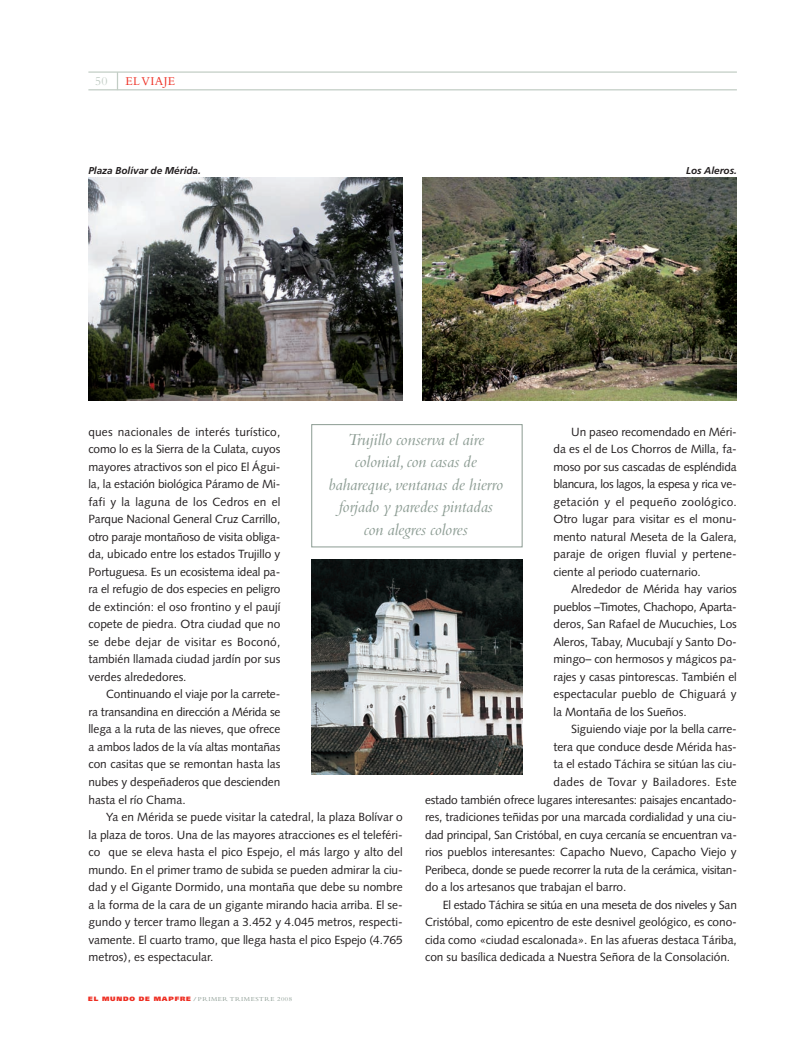
<style>
.page{position:relative;width:808px;height:1053px;background:#fff}
.page>*{position:absolute;margin:0;border:0;box-sizing:border-box;transform-origin:0 0}
.t1{font:italic 17.5px/22.5px "Bembo";letter-spacing:-.01em;color:#8b9b92;text-align:center}
.t2{font:12.5px "Bembo";letter-spacing:.025em;color:#ee2e22}
.t3{font:12.5px "Bembo";color:#c2cdc5}
.t4{font:11.88px "Syntax";letter-spacing:-.005em;color:#231f20}
.t5{font:11.88px "Syntax";letter-spacing:-.025em;color:#231f20}
.t6{font:11.88px "Syntax";letter-spacing:.025em;color:#231f20}
.t7{font:11.88px "Syntax";letter-spacing:.015em;color:#231f20}
.t8{font:11.88px "Syntax";letter-spacing:.02em;color:#231f20}
.t9{font:italic 700 10px "Frutiger";color:#231f20}
.t10{font:6.25px "Bembo";letter-spacing:.075em;color:#8b9b92;scale:1.1 1}
.s1{font-family:"Frutiger";font-weight:900;color:#ee2e22}
.s2{font-weight:700}
</style>
<div class="page">
<hr style="left:88px;top:71px;width:649px;height:2px;background:#c2cdc5">
<hr style="left:88px;top:89px;width:649px;height:1px;background:#c2cdc5">
<svg style="left:117px;top:73px;width:1px;height:16px"></svg>
<img style="left:88px;top:178px;width:315px;height:222px">
<img style="left:423px;top:178px;width:314px;height:222px">
<div style="left:312px;top:424px;width:210px;height:123px;border:1px solid #8b9b92"></div>
<img style="left:312px;top:559px;width:210px;height:215px">
<p class="t3" style="left:95px;top:76px;width:14px">50</p>
<p class="t2" style="left:125px;top:76px;width:51px">EL VIAJE</p>
<p class="t9" style="left:88px;top:166px;width:114px">Plaza Bolívar de Mérida.</p>
<p class="t9" style="left:686px;top:166px;width:52px">Los Aleros.</p>
<p class="t4" style="left:571px;top:426px;width:167px">Un paseo recomendado en Méri-</p>
<p class="t4" style="left:553px;top:444px;width:185px">da es el de Los Chorros de Milla, fa-</p>
<p class="t4" style="left:553px;top:461px;width:185px">moso por sus cascadas de espléndida</p>
<p class="t5" style="left:553px;top:479px;width:185px">blancura, los lagos, la espesa y rica ve-</p>
<p class="t6" style="left:553px;top:496px;width:185px">getación y el pequeño zoológico.</p>
<p class="t4" style="left:553px;top:514px;width:185px">Otro lugar para visitar es el monu-</p>
<p class="t4" style="left:553px;top:531px;width:185px">mento natural Meseta de la Galera,</p>
<p class="t4" style="left:553px;top:549px;width:185px">paraje de origen fluvial y pertene-</p>
<p class="t4" style="left:553px;top:566px;width:149px">ciente al periodo cuaternario.</p>
<p class="t4" style="left:571px;top:584px;width:167px">Alrededor de Mérida hay varios</p>
<p class="t5" style="left:553px;top:601px;width:185px">pueblos –Timotes, Chachopo, Aparta-</p>
<p class="t4" style="left:553px;top:619px;width:185px">deros, San Rafael de Mucuchies, Los</p>
<p class="t4" style="left:553px;top:636px;width:185px">Aleros, Tabay, Mucubají y Santo Do-</p>
<p class="t4" style="left:553px;top:654px;width:185px">mingo– con hermosos y mágicos pa-</p>
<p class="t4" style="left:553px;top:671px;width:185px">rajes y casas pintorescas. También el</p>
<p class="t4" style="left:553px;top:689px;width:185px">espectacular pueblo de Chiguará y</p>
<p class="t4" style="left:553px;top:706px;width:135px">la Montaña de los Sueños.</p>
<p class="t4" style="left:571px;top:724px;width:167px">Siguiendo viaje por la bella carre-</p>
<p class="t4" style="left:553px;top:741px;width:185px">tera que conduce desde Mérida has-</p>
<p class="t4" style="left:553px;top:759px;width:185px">ta el estado Táchira se sitúan las ciu-</p>
<p class="t6" style="left:553px;top:776px;width:185px">dades de Tovar y Bailadores. Este</p>
<p class="t4" style="left:425px;top:794px;width:313px">estado también ofrece lugares interesantes: paisajes encantado-</p>
<p class="t4" style="left:425px;top:811px;width:313px">res, tradiciones teñidas por una marcada cordialidad y una ciu-</p>
<p class="t4" style="left:425px;top:829px;width:313px">dad principal, San Cristóbal, en cuya cercanía se encuentran va-</p>
<p class="t4" style="left:425px;top:846px;width:313px">rios pueblos interesantes: Capacho Nuevo, Capacho Viejo y</p>
<p class="t4" style="left:425px;top:864px;width:313px">Peribeca, donde se puede recorrer la ruta de la cerámica, visitan-</p>
<p class="t4" style="left:425px;top:881px;width:203px">do a los artesanos que trabajan el barro.</p>
<p class="t4" style="left:443px;top:899px;width:296px">El estado Táchira se sitúa en una meseta de dos niveles y San</p>
<p class="t4" style="left:425px;top:916px;width:313px">Cristóbal, como epicentro de este desnivel geológico, es cono-</p>
<p class="t4" style="left:425px;top:934px;width:313px">cida como «ciudad escalonada». En las afueras destaca Táriba,</p>
<p class="t4" style="left:425px;top:951px;width:307px">con su basílica dedicada a Nuestra Señora de la Consolación.</p>
<p class="t7" style="left:88px;top:426px;width:193px">ques nacionales de interés turístico,</p>
<p class="t4" style="left:88px;top:444px;width:193px">como lo es la Sierra de la Culata, cuyos</p>
<p class="t4" style="left:88px;top:461px;width:193px">mayores atractivos son el pico El Águi-</p>
<p class="t4" style="left:88px;top:479px;width:193px">la, la estación biológica Páramo de Mi-</p>
<p class="t4" style="left:88px;top:496px;width:193px">fafi y la laguna de los Cedros en el</p>
<p class="t4" style="left:88px;top:514px;width:193px">Parque Nacional General Cruz Carrillo,</p>
<p class="t4" style="left:88px;top:531px;width:193px">otro paraje montañoso de visita obliga-</p>
<p class="t4" style="left:88px;top:549px;width:193px">da, ubicado entre los estados Trujillo y</p>
<p class="t4" style="left:88px;top:566px;width:193px">Portuguesa. Es un ecosistema ideal pa-</p>
<p class="t4" style="left:88px;top:584px;width:193px">ra el refugio de dos especies en peligro</p>
<p class="t4" style="left:88px;top:601px;width:193px">de extinción: el oso frontino y el paují</p>
<p class="t4" style="left:88px;top:619px;width:193px">copete de piedra. Otra ciudad que no</p>
<p class="t8" style="left:88px;top:636px;width:193px">se debe dejar de visitar es Boconó,</p>
<p class="t4" style="left:88px;top:654px;width:193px">también llamada ciudad jardín por sus</p>
<p class="t4" style="left:88px;top:671px;width:100px">verdes alrededores.</p>
<p class="t4" style="left:106px;top:689px;width:176px">Continuando el viaje por la carrete-</p>
<p class="t4" style="left:88px;top:706px;width:193px">ra transandina en dirección a Mérida se</p>
<p class="t4" style="left:88px;top:724px;width:193px">llega a la ruta de las nieves, que ofrece</p>
<p class="t4" style="left:88px;top:741px;width:193px">a ambos lados de la vía altas montañas</p>
<p class="t4" style="left:88px;top:759px;width:193px">con casitas que se remontan hasta las</p>
<p class="t4" style="left:88px;top:776px;width:193px">nubes y despeñaderos que descienden</p>
<p class="t4" style="left:88px;top:794px;width:99px">hasta el río Chama.</p>
<p class="t4" style="left:106px;top:811px;width:298px">Ya en Mérida se puede visitar la catedral, la plaza Bolívar o</p>
<p class="t4" style="left:88px;top:829px;width:316px">la plaza de toros. Una de las mayores atracciones es el teleféri-</p>
<p class="t4" style="left:88px;top:846px;width:316px">co que se eleva hasta el pico Espejo, el más largo y alto del</p>
<p class="t4" style="left:88px;top:864px;width:316px">mundo. En el primer tramo de subida se pueden admirar la ciu-</p>
<p class="t4" style="left:88px;top:881px;width:316px">dad y el Gigante Dormido, una montaña que debe su nombre</p>
<p class="t4" style="left:88px;top:899px;width:316px">a la forma de la cara de un gigante mirando hacia arriba. El se-</p>
<p class="t4" style="left:88px;top:916px;width:316px">gundo y tercer tramo llegan a 3.452 y 4.045 metros, respecti-</p>
<p class="t4" style="left:88px;top:934px;width:316px">vamente. El cuarto tramo, que llega hasta el pico Espejo (4.765</p>
<p class="t4" style="left:88px;top:951px;width:127px">metros), es espectacular.</p>
<p class="t1" style="left:329px;top:430px;width:176px">Trujillo conserva el aire colonial,con casas de bahareque,ventanas de hierro forjado y paredes pintadas con alegres colores</p>
<p class="t10" style="left:88px;top:996px;width:187px"><span class="s1">EL MUNDO DE MAPFRE</span> <span class="s2">/</span>PRIMER TRIMESTRE 2008</p>
</div>
